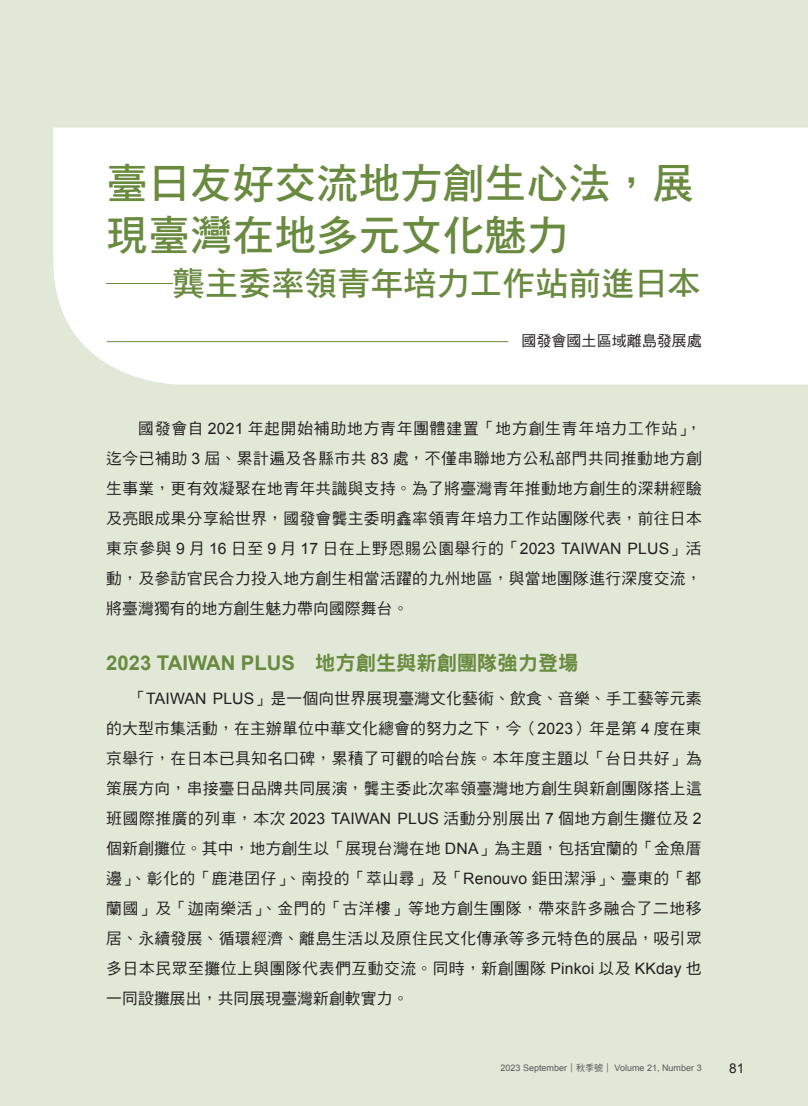
<style>
.page{position:relative;width:808px;height:1106px;background:#e1e8d8}
.page>*{position:absolute;margin:0;border:0;box-sizing:border-box;transform-origin:0 0}
.t1{font:42px/52.5px "DF Hei Std W7";color:#698a3f}
.t2{font:33px "DF Hei Std W7";color:#698a3f;scale:2 1}
.t3{font:700 20.25px "Arial";color:#698a3f}
.t4{font:15.75px/30px "DF Hei Std W5";letter-spacing:.025em;color:#231f20;text-align:justify}
.t5{font:15px "DF Hei Std W5";color:#231f20}
.t6{font:13.5px "Arial";color:#231f20}
.t7{font:9px "Arial";color:#57585a}
.s1{font-family:"Arial"}
.s2{font-family:"DF Hei Std W9";font-weight:400}
.s3{font-family:"DF Hei Std W5"}
</style>
<div class="page">
<div style="left:53px;top:128px;width:755px;height:256px;background:#fff"></div>
<hr style="left:107px;top:341px;width:401px;height:1px;background:#698a3f">
<h1 class="t1" style="left:106px;top:156px;width:589px">臺日友好交流地方創生心法，展現臺灣在地多元文化魅力</h1>
<h2 class="t2" style="left:106px;top:265px;width:298px">─龔主委率領青年培力工作站前進日本</h2>
<p class="t5" style="left:522px;top:332px;width:181px">國發會國土區域離島發展處</p>
<p class="t4" style="left:106px;top:413px;width:597px;text-indent:32px">國發會自 <span class="s1">2021</span> 年起開始補助地方青年團體建置「地方創生青年培力工作站」，迄今已補助 <span class="s1">3</span> 屆、累計遍及各縣市共 <span class="s1">83</span> 處，不僅串聯地方公私部門共同推動地方創生事業，更有效凝聚在地青年共識與支持。為了將臺灣青年推動地方創生的深耕經驗及亮眼成果分享給世界，國發會龔主委明鑫率領青年培力工作站團隊代表，前往日本東京參與 <span class="s1">9</span> 月 <span class="s1">16</span> 日至 <span class="s1">9</span> 月 <span class="s1">17</span> 日在上野恩賜公園舉行的「<span class="s1">2023 TAIWAN PLUS</span>」活動，及參訪官民合力投入地方創生相當活躍的九州地區，與當地團隊進行深度交流，將臺灣獨有的地方創生魅力帶向國際舞台。</p>
<p class="t3" style="left:106px;top:649px;width:474px">2023 TAIWAN PLUS <span class="s2">地方創生與新創團隊強力登場</span></p>
<p class="t4" style="left:106px;top:683px;width:597px;text-indent:24px">「<span class="s1">TAIWAN PLUS</span>」是一個向世界展現臺灣文化藝術、飲食、音樂、手工藝等元素的大型市集活動，在主辦單位中華文化總會的努力之下，今（<span class="s1">2023</span>）年是第 <span class="s1">4</span> 度在東京舉行，在日本已具知名口碑，累積了可觀的哈台族。本年度主題以「台日共好」為策展方向，串接臺日品牌共同展演，龔主委此次率領臺灣地方創生與新創團隊搭上這班國際推廣的列車，本次 <span class="s1">2023 TAIWAN PLUS</span> 活動分別展出 <span class="s1">7</span> 個地方創生攤位及 <span class="s1">2</span>個新創攤位。其中，地方創生以「展現台灣在地 <span class="s1">DNA</span>」為主題，包括宜蘭的「金魚厝邊」、彰化的「鹿港囝仔」、南投的「萃山尋」及「<span class="s1">Renouvo</span> 鉅田潔淨」、臺東的「都蘭國」及「迦南樂活」、金門的「古洋樓」等地方創生團隊，帶來許多融合了二地移居、永續發展、循環經濟、離島生活以及原住民文化傳承等多元特色的展品，吸引眾多日本民眾至攤位上與團隊代表們互動交流。同時，新創團隊 <span class="s1">Pinkoi</span> 以及 <span class="s1">KKday</span> 也一同設攤展出，共同展現臺灣新創軟實力。</p>
<p class="t7" style="left:500px;top:1062px;width:203px">2023 September<span class="s3">｜秋季號｜</span> Volume 21, Number 3</p>
<p class="t6" style="left:729px;top:1059px;width:17px">81</p>
</div>
